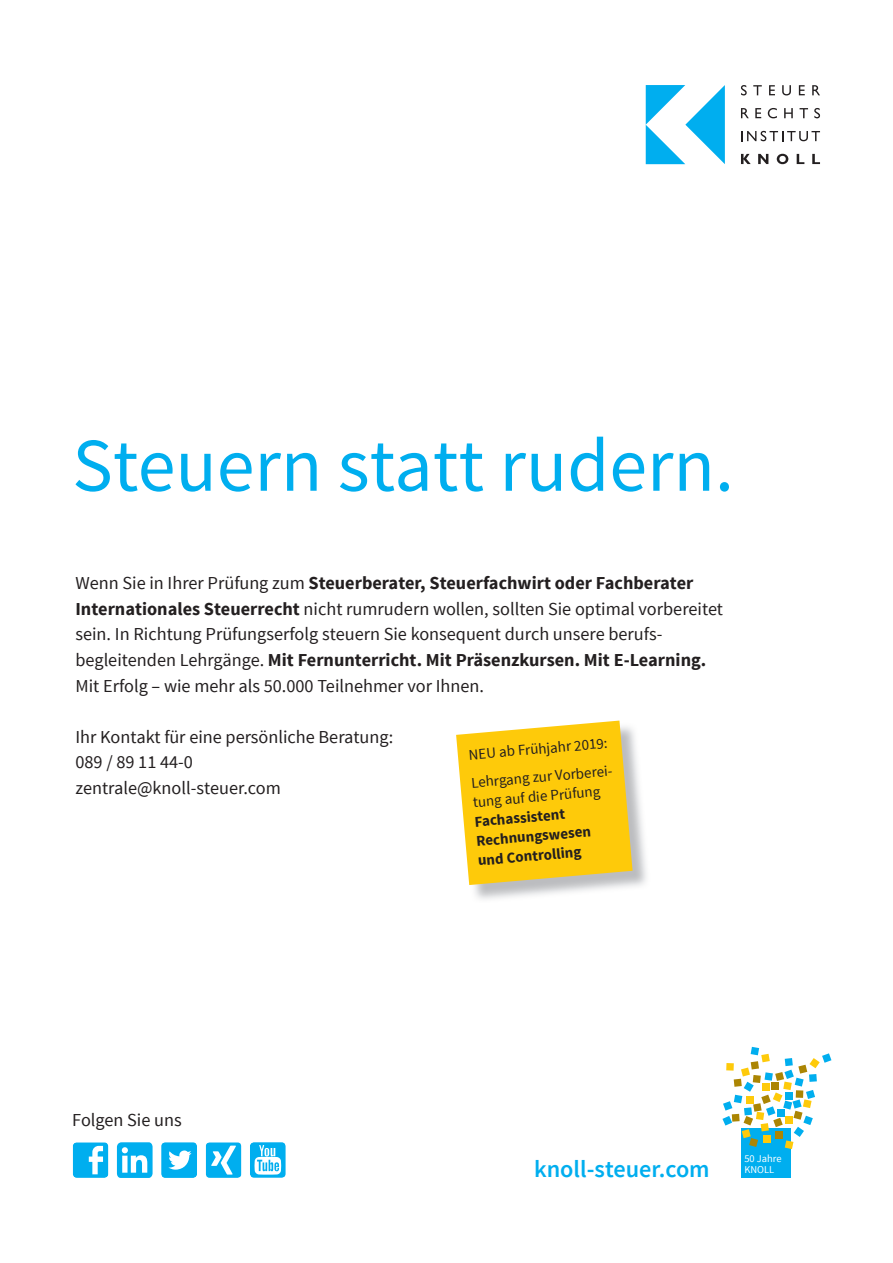
<style>
.page{position:relative;width:893px;height:1263px;background:#fff}
.page>*{position:absolute;margin:0;border:0;box-sizing:border-box;transform-origin:0 0}
.t1{font:75.9px "Source Sans Pro";color:#00aeef}
.t2{font:600 24.3px "Source Sans Pro";color:#00aeef}
.t3{font:18.3px/25.5px "Source Sans Pro";color:#231f20}
.t4{font:15px/28px "Source Sans Pro";color:#231f20}
.t5{font:700 15px/19.5px "Source Sans Pro";color:#231f20}
.t6{font:10.5px "Source Sans Pro";color:#fff}
.s1{font-weight:700}
</style>
<div class="page">
<div style="left:741px;top:1128px;width:49px;height:49px;background:#00aeef"></div>
<svg style="left:722px;top:1047px;width:109px;height:102px"></svg>
<svg style="left:456px;top:720px;width:177px;height:165px;background:#f9cd2b"></svg>
<svg style="left:73px;top:1142px;width:35px;height:36px"></svg>
<svg style="left:161px;top:1142px;width:36px;height:36px"></svg>
<svg style="left:206px;top:1142px;width:35px;height:36px"></svg>
<svg style="left:250px;top:1142px;width:36px;height:36px"></svg>
<svg style="left:117px;top:1142px;width:36px;height:36px"></svg>
<svg style="left:646px;top:85px;width:79px;height:79px"></svg>
<svg style="left:741px;top:85px;width:6px;height:10px"></svg>
<svg style="left:753px;top:85px;width:9px;height:10px"></svg>
<svg style="left:769px;top:85px;width:6px;height:10px"></svg>
<svg style="left:782px;top:85px;width:9px;height:10px"></svg>
<svg style="left:799px;top:85px;width:6px;height:10px"></svg>
<svg style="left:812px;top:85px;width:8px;height:10px"></svg>
<svg style="left:741px;top:108px;width:8px;height:10px"></svg>
<svg style="left:755px;top:108px;width:6px;height:10px"></svg>
<svg style="left:768px;top:108px;width:9px;height:10px"></svg>
<svg style="left:784px;top:108px;width:9px;height:10px"></svg>
<svg style="left:799px;top:108px;width:9px;height:10px"></svg>
<svg style="left:814px;top:108px;width:6px;height:10px"></svg>
<svg style="left:741px;top:131px;width:79px;height:10px"></svg>
<svg style="left:741px;top:154px;width:10px;height:10px"></svg>
<svg style="left:758px;top:154px;width:10px;height:10px"></svg>
<svg style="left:777px;top:154px;width:11px;height:10px"></svg>
<svg style="left:797px;top:154px;width:7px;height:10px"></svg>
<svg style="left:812px;top:154px;width:8px;height:10px"></svg>
<h1 class="t1" style="left:72px;top:418px;width:663px">Steuern statt rudern.</h1>
<p class="t3" style="left:75px;top:571px;width:649px">Wenn Sie in Ihrer Prüfung zum <span class="s1">Steuerberater, Steuerfachwirt oder Fachberater Internationales Steuerrecht</span> nicht rumrudern wollen, sollten Sie optimal vorbereitet sein. In Richtung Prüfungserfolg steuern Sie konsequent durch unsere berufs&shy;begleitenden Lehrgänge. <span class="s1">Mit Fernunterricht. Mit Präsenzkursen. Mit E-Learning.<br></span>Mit Erfolg – wie mehr als 50.000 Teilnehmer vor Ihnen.</p>
<p class="t3" style="left:75px;top:724px;width:319px">Ihr Kontakt für eine persönliche Beratung:<br>089 / 89 11 44-0 zentrale@knoll-steuer.com</p>
<p class="t4" style="left:468px;top:741px;width:146px;rotate:-5deg">NEU ab Frühjahr 2019:<br>Lehrgang zur Vorberei-</p>
<p class="t4" style="left:472px;top:788px;width:129px;rotate:-5deg">tung auf die Prüfung</p>
<p class="t5" style="left:474px;top:812px;width:117px;rotate:-5deg">Fachassistent<br>Rechnungswesen und Controlling</p>
<p class="t3" style="left:72px;top:1107px;width:111px">Folgen Sie uns</p>
<p class="t6" style="left:744px;top:1152px;width:39px">50 Jahre</p>
<h2 class="t2" style="left:534px;top:1153px;width:177px">knoll-steuer.com</h2>
<p class="t6" style="left:744px;top:1162px;width:31px">KNOLL</p>
</div>
